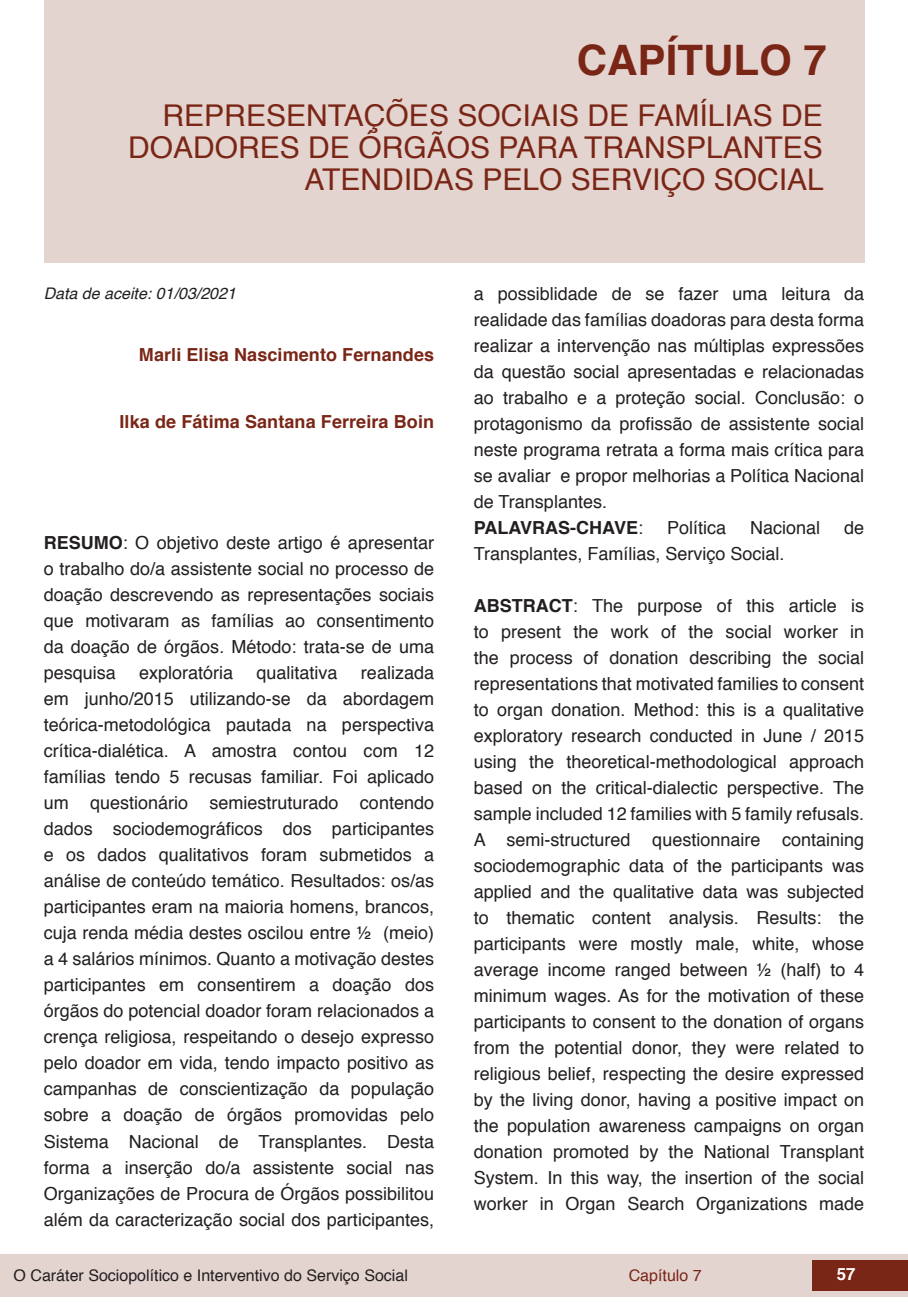
<style>
.page{position:relative;width:908px;height:1304px;background:#fff}
.page>*{position:absolute;margin:0;border:0;box-sizing:border-box;transform-origin:0 0}
.capítulos{font:700 42px "Helvetica";color:#7a2616}
.nome_artigos{font:30px/32px "Helvetica";color:#7a2616;text-align:right}
.Resumos_e_PC_TXT{font:18px/26px "Helvetica";color:#231f20;text-align:justify}
.nome_autores{font:700 18px "Helvetica";letter-spacing:.005em;color:#7a2616}
.Resumos_e_PC_TXT-2{font:700 18px "Helvetica";color:#231f20}
.t1{font:700 16.8px "Helvetica";color:#fff}
.t2{font:16px "Helvetica";color:#231f20}
.t3{font:italic 16px "Helvetica";color:#231f20}
.t4{font:16px "Helvetica";color:#7a2616}
.s1{font-weight:700}
.s2{font-weight:400}
</style>
<div class="page">
<div style="left:0;top:1254px;width:906px;height:43px;background:#e4d4d0"></div>
<div style="left:812px;top:1261px;width:95px;height:30px;background:#7a2616"></div>
<div style="left:44px;top:0;width:819px;height:263px;background:#e4d4d0"></div>
<p class="capítulos" style="left:576px;top:26px;width:251px">CAPÍTULO 7</p>
<p class="nome_artigos" style="left:128px;top:101px;width:697px">REPRESENTAÇÕES SOCIAIS DE FAMÍLIAS DE<br>DOADORES DE ÓRGÃOS PARA TRANSPLANTES<br>ATENDIDAS PELO SERVIÇO SOCIAL</p>
<p class="t3" style="left:44px;top:280px;width:194px">Data de aceite: 01/03/2021</p>
<p class="nome_autores" style="left:139px;top:341px;width:296px">Marli Elisa Nascimento Fernandes</p>
<p class="nome_autores" style="left:119px;top:407px;width:316px">Ilka de Fátima Santana Ferreira Boin</p>
<p class="Resumos_e_PC_TXT" style="left:44px;top:531px;width:392px"><span class="s1">RESUMO</span>: O objetivo deste artigo é apresentar o trabalho do/a assistente social no processo de doação descrevendo as representações sociais que motivaram as famílias ao consentimento da doação de órgãos. Método: trata-se de uma pesquisa</p>
<p class="Resumos_e_PC_TXT" style="left:139px;top:661px;width:96px">exploratória</p>
<p class="Resumos_e_PC_TXT" style="left:256px;top:661px;width:83px">qualitativa</p>
<p class="Resumos_e_PC_TXT" style="left:44px;top:661px;width:392px;text-indent:317px">realizada em junho/2015 utilizando-se da abordagem teórica-metodológica pautada na perspectiva crítica-dialética. A amostra contou com 12 famílias tendo 5 recusas familiar. Foi aplicado um questionário semiestruturado contendo dados sociodemográficos dos participantes e os dados qualitativos foram submetidos a análise de conteúdo temático. Resultados: os/as participantes eram na maioria homens, brancos, cuja renda média destes oscilou entre ½ (meio) a 4 salários mínimos. Quanto a motivação destes participantes em consentirem a doação dos órgãos do potencial doador foram relacionados a crença religiosa, respeitando o desejo expresso pelo doador em vida, tendo impacto positivo as campanhas de conscientização da população sobre a doação de órgãos promovidas pelo Sistema Nacional de Transplantes. Desta forma a inserção do/a assistente social nas Organizações de Procura de Órgãos possibilitou além da caracterização social dos participantes,</p>
<p class="Resumos_e_PC_TXT" style="left:473px;top:281px;width:392px">a possiblidade de se fazer uma leitura da realidade das famílias doadoras para desta forma realizar a intervenção nas múltiplas expressões da questão social apresentadas e relacionadas ao trabalho e a proteção social. Conclusão: o protagonismo da profissão de assistente social neste programa retrata a forma mais crítica para se avaliar e propor melhorias a Política Nacional de Transplantes.</p>
<p class="Resumos_e_PC_TXT-2" style="left:473px;top:513px;width:171px">PALAVRAS-CHAVE<span class="s2">:</span></p>
<p class="Resumos_e_PC_TXT" style="left:666px;top:515px;width:61px">Política</p>
<p class="Resumos_e_PC_TXT" style="left:749px;top:515px;width:72px">Nacional</p>
<p class="Resumos_e_PC_TXT" style="left:843px;top:515px;width:22px">de</p>
<p class="Resumos_e_PC_TXT" style="left:473px;top:541px;width:312px">Transplantes, Famílias, Serviço Social.</p>
<p class="Resumos_e_PC_TXT" style="left:473px;top:593px;width:392px"><span class="s1">ABSTRACT</span>: The purpose of this article is to present the work of the social worker in the process of donation describing the social representations that motivated families to consent to organ donation. Method: this is a qualitative exploratory research conducted in June / 2015 using the theoretical-methodological approach based on the critical-dialectic perspective. The sample included 12 families with 5 family refusals.<br>A semi-structured questionnaire containing sociodemographic data of the participants was applied and the qualitative data was subjected to thematic content analysis. Results: the participants were mostly male, white, whose average income ranged between ½ (half) to 4 minimum wages. As for the motivation of these participants to consent to the donation of organs from the potential donor, they were related to religious belief, respecting the desire expressed by the living donor, having a positive impact on the population awareness campaigns on organ donation promoted by the National Transplant System. In this way, the insertion of the social worker in Organ Search Organizations made</p>
<p class="t2" style="left:14px;top:1263px;width:395px">O Caráter Sociopolítico e Interventivo do Serviço Social</p>
<p class="t4" style="left:628px;top:1263px;width:74px">Capítulo 7</p>
<p class="t1" style="left:836px;top:1261px;width:20px">57</p>
</div>
